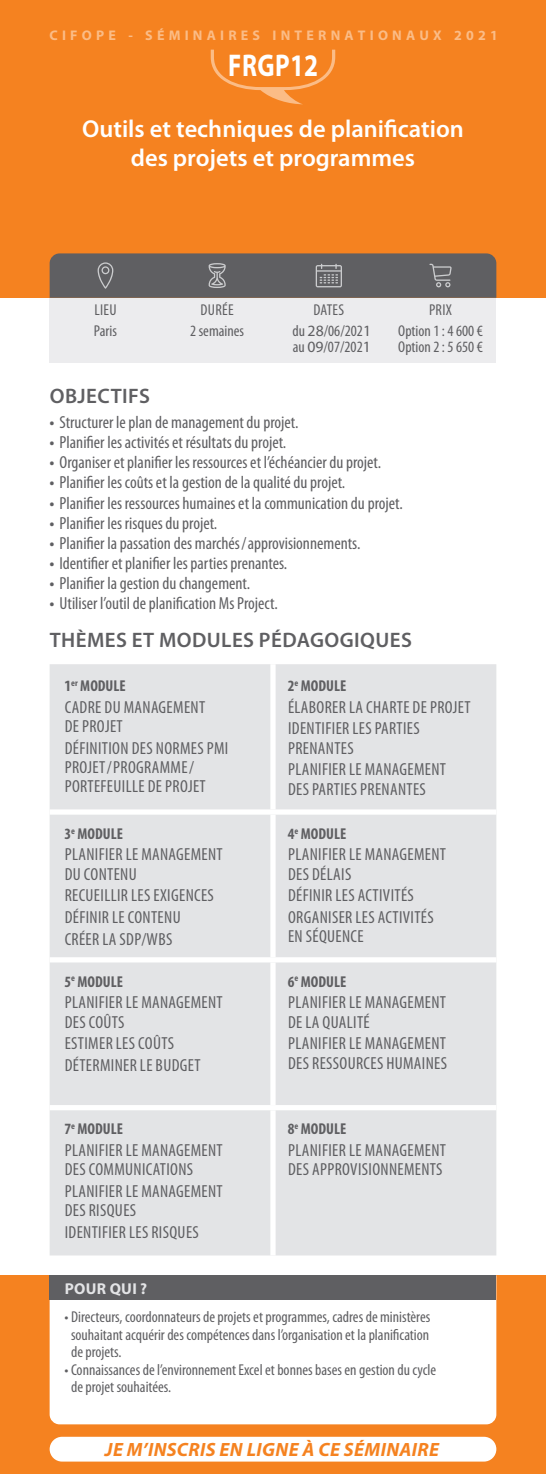
<style>
.page{position:relative;width:546px;height:1474px;background:#fff}
.page>*{position:absolute;margin:0;border:0;box-sizing:border-box;transform-origin:0 0}
.t1{font:700 31.5px "Myriad Pro";letter-spacing:.015em;color:#fff;scale:.8 1}
.t2{font:600 24.5px/28px "Myriad Pro";color:#fff;text-align:center}
.t3{font:600 21px "Myriad Pro";letter-spacing:.02em;color:#5f5f62}
.t4{font:italic 700 19.25px "Myriad Pro";letter-spacing:.02em;color:#f58220}
.t5{font:condensed 17.5px/19.2px "Myriad Pro";letter-spacing:.02em;color:#5f5f62}
.t6{font:condensed 17.5px "Myriad Pro";color:#5f5f62}
.t7{font:condensed 15.75px/21.7px "Myriad Pro";color:#5f5f62;text-align:center}
.t8{font:700 condensed 15.75px "Myriad Pro";color:#5f5f62}
.t9{font:700 15.75px "Myriad Pro";letter-spacing:.02em;color:#e3e4e6}
.t10{font:700 14px "Myriad Pro";letter-spacing:.3em;color:#fbbc86}
.s1{font-stretch:normal}
.s2{font-weight:700}
</style>
<div class="page">
<div style="left:0;top:1275px;width:546px;height:198px;background:#f58220"></div>
<div style="left:50px;top:298px;width:446px;height:64px;background:#ececee"></div>
<div style="left:50px;top:1300px;width:446px;height:124px;background:#fff"></div>
<div style="left:0;top:0;width:546px;height:298px;background:#f58220"></div>
<svg style="left:50px;top:253px;width:446px;height:45px"></svg>
<div style="left:50px;top:1275px;width:446px;height:25px;background:#5f5f62"></div>
<div style="left:50px;top:664px;width:446px;height:591px;background:#e3e4e6"></div>
<div style="left:270px;top:664px;width:5px;height:145px;background:#fff"></div>
<div style="left:50px;top:809px;width:223px;height:5px;background:#fff"></div>
<div style="left:273px;top:809px;width:223px;height:5px;background:#fff"></div>
<div style="left:270px;top:814px;width:5px;height:143px;background:#fff"></div>
<div style="left:50px;top:957px;width:223px;height:5px;background:#fff"></div>
<div style="left:273px;top:957px;width:223px;height:5px;background:#fff"></div>
<div style="left:270px;top:962px;width:5px;height:143px;background:#fff"></div>
<div style="left:50px;top:1105px;width:223px;height:5px;background:#fff"></div>
<div style="left:273px;top:1105px;width:223px;height:5px;background:#fff"></div>
<div style="left:270px;top:1110px;width:5px;height:145px;background:#fff"></div>
<svg style="left:211px;top:50px;width:124px;height:54px"></svg>
<div style="left:50px;top:1436px;width:446px;height:25px;background:#fff;border-radius:12px"></div>
<p class="t10" style="left:50px;top:26px;width:450px">CIFOPE - SÉMINAIRES INTERNATIONAUX 2021</p>
<h1 class="t1" style="left:228px;top:45px;width:114px">FRGP12</h1>
<h2 class="t2" style="left:82px;top:116px;width:383px">Outils et techniques de planification des projets et programmes</h2>
<p class="t7" style="left:190px;top:299px;width:55px">DURÉE<br>2 semaines</p>
<p class="t7" style="left:94px;top:299px;width:24px;text-align:left">LIEU<br>Paris</p>
<p class="t7" style="left:292px;top:299px;width:80px">DATES<br>du <span class="s1">28</span>/06/202<span class="s1">1</span></p>
<p class="t7" style="left:293px;top:336px;width:79px">au <span class="s1">09</span>/07/202<span class="s1">1</span></p>
<p class="t7" style="left:398px;top:299px;width:86px">PRIX<br>Option 1 : 4 600 €</p>
<p class="t7" style="left:398px;top:336px;width:86px">Option 2 : 5 650 €</p>
<p class="t3" style="left:50px;top:384px;width:102px">OBJECTIFS</p>
<p class="t6" style="left:50px;top:413px;width:250px"><span class="s2">•</span> Structurer le plan de management du projet.</p>
<p class="t6" style="left:50px;top:433px;width:238px"><span class="s2">•</span> Planifier les activités et résultats du projet.</p>
<p class="t6" style="left:50px;top:453px;width:333px"><span class="s2">•</span> Organiser et planifier les ressources et l’échéancier du projet.</p>
<p class="t6" style="left:50px;top:473px;width:297px"><span class="s2">•</span> Planifier les coûts et la gestion de la qualité du projet.</p>
<p class="t6" style="left:50px;top:493px;width:354px"><span class="s2">•</span> Planifier les ressources humaines et la communication du projet.</p>
<p class="t6" style="left:50px;top:513px;width:169px"><span class="s2">•</span> Planifier les risques du projet.</p>
<p class="t6" style="left:50px;top:533px;width:312px"><span class="s2">•</span> Planifier la passation des marchés/approvisionnements.</p>
<p class="t6" style="left:50px;top:553px;width:239px"><span class="s2">•</span> Identifier et planifier les parties prenantes.</p>
<p class="t6" style="left:50px;top:574px;width:202px"><span class="s2">•</span> Planifier la gestion du changement.</p>
<p class="t6" style="left:50px;top:594px;width:230px"><span class="s2">•</span> Utiliser l’outil de planification Ms Project.</p>
<p class="t3" style="left:50px;top:628px;width:363px">THÈMES ET MODULES PÉDAGOGIQUES</p>
<p class="t8" style="left:64px;top:676px;width:63px">1<sup>er</sup> MODULE</p>
<p class="t5" style="left:65px;top:697px;width:142px">CADRE DU MANAGEMENT<br>DE PROJET</p>
<p class="t5" style="left:65px;top:738px;width:165px">DÉFINITION DES NORMES PMI<br>PROJET/PROGRAMME/<br>PORTEFEUILLE DE PROJET</p>
<p class="t8" style="left:288px;top:676px;width:60px">2<sup>e</sup> MODULE</p>
<p class="t5" style="left:288px;top:696px;width:184px;line-height:21.7px">ÉLABORER LA CHARTE DE PROJET<br>IDENTIFIER LES PARTIES</p>
<p class="t5" style="left:288px;top:737px;width:160px;line-height:21.7px">PRENANTES<br>PLANIFIER LE MANAGEMENT</p>
<p class="t5" style="left:288px;top:779px;width:139px">DES PARTIES PRENANTES</p>
<p class="t8" style="left:64px;top:823px;width:60px">3<sup>e</sup> MODULE</p>
<p class="t5" style="left:65px;top:845px;width:160px">PLANIFIER LE MANAGEMENT<br>DU CONTENU</p>
<p class="t5" style="left:65px;top:885px;width:151px;line-height:21.7px">RECUEILLIR LES EXIGENCES<br>DÉFINIR LE CONTENU<br>CRÉER LA SDP/WBS</p>
<p class="t8" style="left:64px;top:971px;width:60px">5<sup>e</sup> MODULE</p>
<p class="t5" style="left:65px;top:993px;width:160px">PLANIFIER LE MANAGEMENT<br>DES COÛTS</p>
<p class="t5" style="left:65px;top:1033px;width:137px;line-height:21.7px">ESTIMER LES COÛTS<br>DÉTERMINER LE BUDGET</p>
<p class="t8" style="left:64px;top:1119px;width:60px">7<sup>e</sup> MODULE</p>
<p class="t5" style="left:65px;top:1141px;width:160px">PLANIFIER LE MANAGEMENT<br>DES COMMUNICATIONS</p>
<p class="t5" style="left:65px;top:1182px;width:160px">PLANIFIER LE MANAGEMENT<br>DES RISQUES</p>
<p class="t5" style="left:65px;top:1222px;width:136px">IDENTIFIER LES RISQUES</p>
<p class="t8" style="left:288px;top:823px;width:60px">4<sup>e</sup> MODULE</p>
<p class="t5" style="left:288px;top:845px;width:160px">PLANIFIER LE MANAGEMENT<br>DES DÉLAIS</p>
<p class="t5" style="left:288px;top:885px;width:147px;line-height:21.7px">DÉFINIR LES ACTIVITÉS<br>ORGANISER LES ACTIVITÉS</p>
<p class="t5" style="left:288px;top:927px;width:77px">EN SÉQUENCE</p>
<p class="t8" style="left:288px;top:971px;width:60px">6<sup>e</sup> MODULE</p>
<p class="t5" style="left:288px;top:993px;width:160px">PLANIFIER LE MANAGEMENT<br>DE LA QUALITÉ</p>
<p class="t5" style="left:288px;top:1034px;width:160px">PLANIFIER LE MANAGEMENT<br>DES RESSOURCES HUMAINES</p>
<p class="t8" style="left:288px;top:1119px;width:60px">8<sup>e</sup> MODULE</p>
<p class="t5" style="left:288px;top:1141px;width:160px">PLANIFIER LE MANAGEMENT<br>DES APPROVISIONNEMENTS</p>
<p class="t9" style="left:65px;top:1278px;width:84px">POUR QUI ?</p>
<p class="t7" style="left:71px;top:1308px;width:361px;line-height:17.5px;text-align:justify;text-indent:-7px">• Directeurs, coordonnateurs de projets et programmes, cadres de ministères souhaitant acquérir des compétences dans l’organisation et la planification de projets.</p>
<p class="t7" style="left:71px;top:1360px;width:367px;line-height:17.5px;text-align:left;text-indent:-7px">• Connaissances de l’environnement Excel et bonnes bases en gestion du cycle de projet souhaitées.</p>
<p class="t4" style="left:105px;top:1437px;width:335px">JE M’INSCRIS EN LIGNE À CE SÉMINAIRE</p>
</div>
